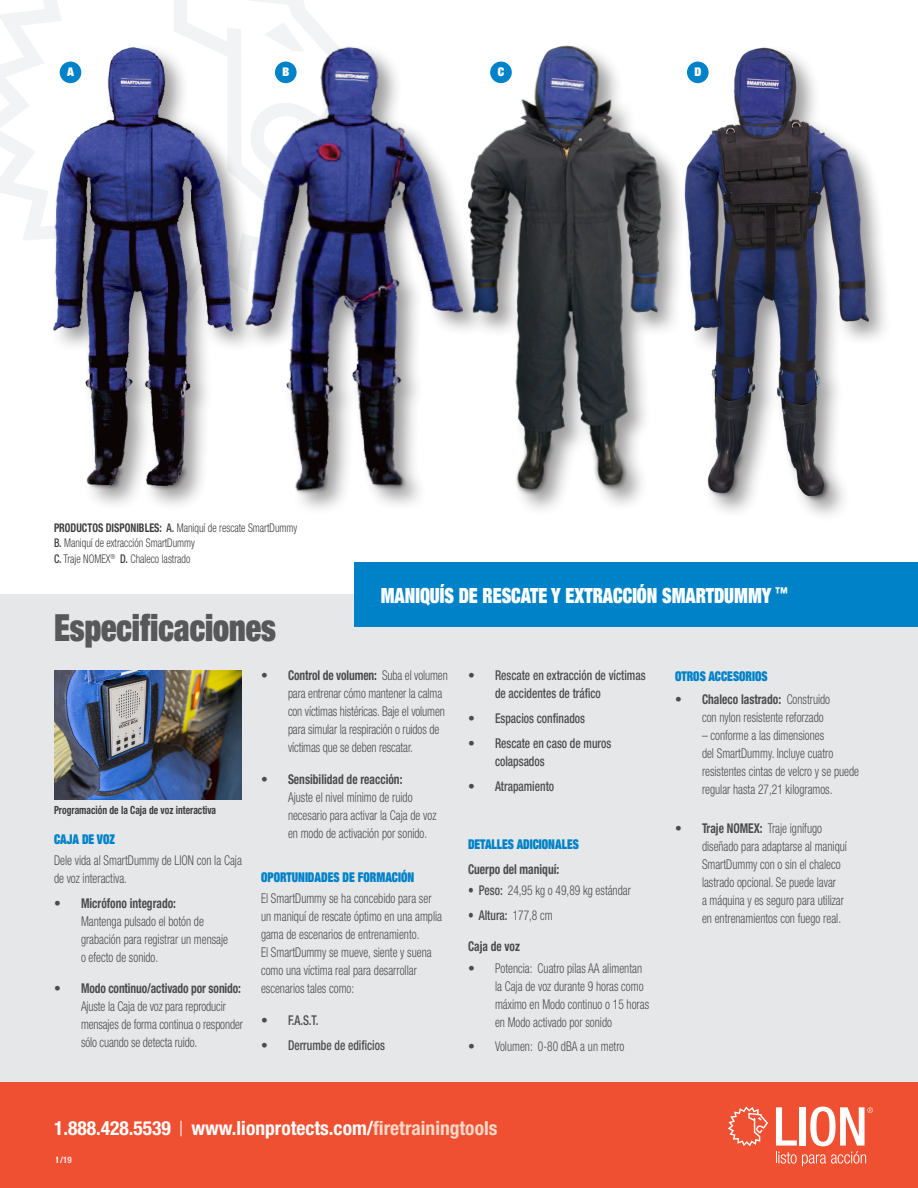
<style>
.page{position:relative;width:918px;height:1188px;background:#fff}
.page>*{position:absolute;margin:0;border:0;box-sizing:border-box;transform-origin:0 0}
.t1{font:900 condensed 37.5px "Helvetica Neue LT Std";color:#57585a;scale:.85 1}
.t2{font:900 condensed 21px "Helvetica Neue LT Std";color:#fff;scale:.85 1}
.t3{font:700 condensed 19.5px "Helvetica Neue LT Std";color:#fff}
.t4{font:300 condensed 13.5px/18px "Helvetica Neue LT Std";color:#4b4c4d}
.t5{font:300 condensed 13.5px/18px "Helvetica Neue LT Std";color:#4b4c4d;scale:.85 1}
.t6{font:500 condensed 13.5px/18px "Helvetica Neue LT Std";color:#4b4c4d;scale:.85 1}
.t7{font:900 condensed 13.5px "Helvetica Neue LT Std";color:#0082c8;scale:.85 1}
.t8{font:700 condensed 13.5px "Helvetica Neue LT Std";color:#4b4c4d;scale:.85 1}
.t9{font:300 condensed 12px/15.8px "Helvetica Neue LT Std";color:#3e3e3f;scale:.85 1}
.t10{font:900 condensed 12px "Helvetica Neue LT Std";color:#fff}
.t11{font:700 condensed 11.25px "Helvetica Neue LT Std";color:#3e3e3f;scale:.85 1}
.t12{font:700 condensed 9px "Helvetica Neue LT Std";color:#fff}
.s1{font-weight:700}
.s2{font-weight:500}
.s3{font-weight:300}
.s4{font-weight:300;font-size:21px}
.s5{color:#fcd8c7}
</style>
<div class="page">
<svg style="left:0;top:0;width:330px;height:240px"></svg>
<svg style="left:264px;top:22px;width:41px;height:16px"></svg>
<div style="left:0;top:594px;width:918px;height:501px;background:#e6e7e9"></div>
<div style="left:0;top:1083px;width:918px;height:105px;background:#ef5032"></div>
<div style="left:354px;top:563px;width:564px;height:64px;background:#0082c8"></div>
<img style="left:30px;top:38px;width:212px;height:467px">
<img style="left:242px;top:38px;width:211px;height:471px">
<img style="left:453px;top:45px;width:206px;height:462px">
<img style="left:659px;top:47px;width:226px;height:460px">
<img style="left:54px;top:671px;width:188px;height:128px">
<svg style="left:728px;top:1106px;width:40px;height:40px"></svg>
<svg style="left:776px;top:1107px;width:97px;height:59px"></svg>
<p class="t10" style="left:67px;top:64px;width:8px">A</p>
<p class="t10" style="left:282px;top:64px;width:8px">B</p>
<p class="t10" style="left:498px;top:64px;width:8px">C</p>
<p class="t10" style="left:694px;top:64px;width:8px">D</p>
<p class="t9" style="left:54px;top:519px;width:288px"><span class="s1">PRODUCTOS DISPONIBLES:</span> <span class="s2">A.</span> Maniquí de rescate SmartDummy<br><span class="s2">B.</span> Maniquí de extracción SmartDummy<br><span class="s2">C.</span> Traje NOMEX<sup>®</sup> <span class="s2">D.</span> Chaleco lastrado</p>
<p class="t1" style="left:54px;top:604px;width:262px">Especificaciones</p>
<p class="t2" style="left:381px;top:582px;width:480px">MANIQUÍS DE RESCATE Y EXTRACCIÓN SMARTDUMMY <sup>™</sup></p>
<p class="t11" style="left:54px;top:803px;width:192px">Programación de la Caja de voz interactiva</p>
<p class="t7" style="left:54px;top:830px;width:73px">CAJA DE VOZ</p>
<p class="t5" style="left:54px;top:851px;width:223px">Dele vida al SmartDummy de LION con la Caja de voz interactiva.</p>
<p class="t4" style="left:81px;top:894px;width:149px;text-indent:-27px">• <span class="s1">Micrófono integrado:<br></span>Mantenga pulsado el botón de grabación para registrar un mensaje o efecto de sonido.</p>
<p class="t4" style="left:81px;top:979px;width:164px;text-indent:-27px">• <span class="s1">Modo continuo/activado por sonido:<br></span>Ajuste la Caja de voz para reproducir mensajes de forma continua o responder sólo cuando se detecta ruido.</p>
<p class="t4" style="left:288px;top:666px;width:161px;text-indent:-27px">• <span class="s1">Control de volumen:</span> Suba el volumen para entrenar cómo mantener la calma con víctimas histéricas. Baje el volumen para simular la respiración o ruidos de víctimas que se deben rescatar.</p>
<p class="t4" style="left:288px;top:770px;width:150px;text-indent:-27px">• <span class="s1">Sensibilidad de reacción:<br></span>Ajuste el nivel mínimo de ruido necesario para activar la Caja de voz en modo de activación por sonido.</p>
<p class="t7" style="left:261px;top:869px;width:182px">OPORTUNIDADES DE FORMACIÓN</p>
<p class="t5" style="left:261px;top:889px;width:215px">El SmartDummy se ha concebido para ser un maniquí de rescate óptimo en una amplia gama de escenarios de entrenamiento.<br>El SmartDummy se mueve, siente y suena como una víctima real para desarrollar escenarios tales como:</p>
<p class="t6" style="left:261px;top:1011px;width:69px"><span class="s3">•</span> F.A.S.T.</p>
<p class="t6" style="left:261px;top:1036px;width:147px"><span class="s3">•</span> Derrumbe de edificios</p>
<p class="t6" style="left:495px;top:666px;width:179px;text-indent:-27px"><span class="s3">•</span> Rescate en extracción de víctimas de accidentes de tráfico</p>
<p class="t6" style="left:468px;top:709px;width:139px"><span class="s3">•</span> Espacios confinados</p>
<p class="t6" style="left:495px;top:734px;width:138px;text-indent:-27px"><span class="s3">•</span> Rescate en caso de muros colapsados</p>
<p class="t6" style="left:468px;top:777px;width:103px"><span class="s3">•</span> Atrapamiento</p>
<p class="t7" style="left:468px;top:836px;width:132px">DETALLES ADICIONALES</p>
<p class="t8" style="left:468px;top:861px;width:109px">Cuerpo del maniquí:</p>
<p class="t5" style="left:468px;top:881px;width:193px"><span class="s2">• Peso:</span> 24,95 kg o 49,89 kg estándar</p>
<p class="t6" style="left:468px;top:906px;width:101px">• Altura: <span class="s3">177,8 cm</span></p>
<p class="t8" style="left:468px;top:938px;width:63px">Caja de voz</p>
<p class="t4" style="left:495px;top:959px;width:156px;text-indent:-27px">• Potencia: Cuatro pilas AA alimentan la Caja de voz durante 9 horas como máximo en Modo continuo o 15 horas en Modo activado por sonido</p>
<p class="t4" style="left:468px;top:1037px;width:158px">• Volumen: 0-80 dBA a un metro</p>
<p class="t7" style="left:675px;top:668px;width:111px">OTROS ACCESORIOS</p>
<p class="t4" style="left:702px;top:690px;width:130px;text-indent:-27px">• <span class="s1">Chaleco lastrado:</span> Construido con nylon resistente reforzado</p>
<p class="t5" style="left:702px;top:726px;width:186px">– conforme a las dimensiones<br>del SmartDummy. Incluye cuatro resistentes cintas de velcro y se puede regular hasta 27,21 kilogramos.</p>
<p class="t4" style="left:702px;top:819px;width:147px;text-indent:-27px">• <span class="s1">Traje NOMEX:</span> Traje ignífugo diseñado para adaptarse al maniquí SmartDummy con o sin el chaleco lastrado opcional. Se puede lavar<br>a máquina y es seguro para utilizar en entrenamientos con fuego real.</p>
<p class="t3" style="left:54px;top:1116px;width:445px">1.888.428.5539 <span class="s4">|</span> www.lionprotects.com/<span class="s5">firetrainingtools</span></p>
<p class="t12" style="left:56px;top:1155px;width:17px">1/19</p>
</div>
